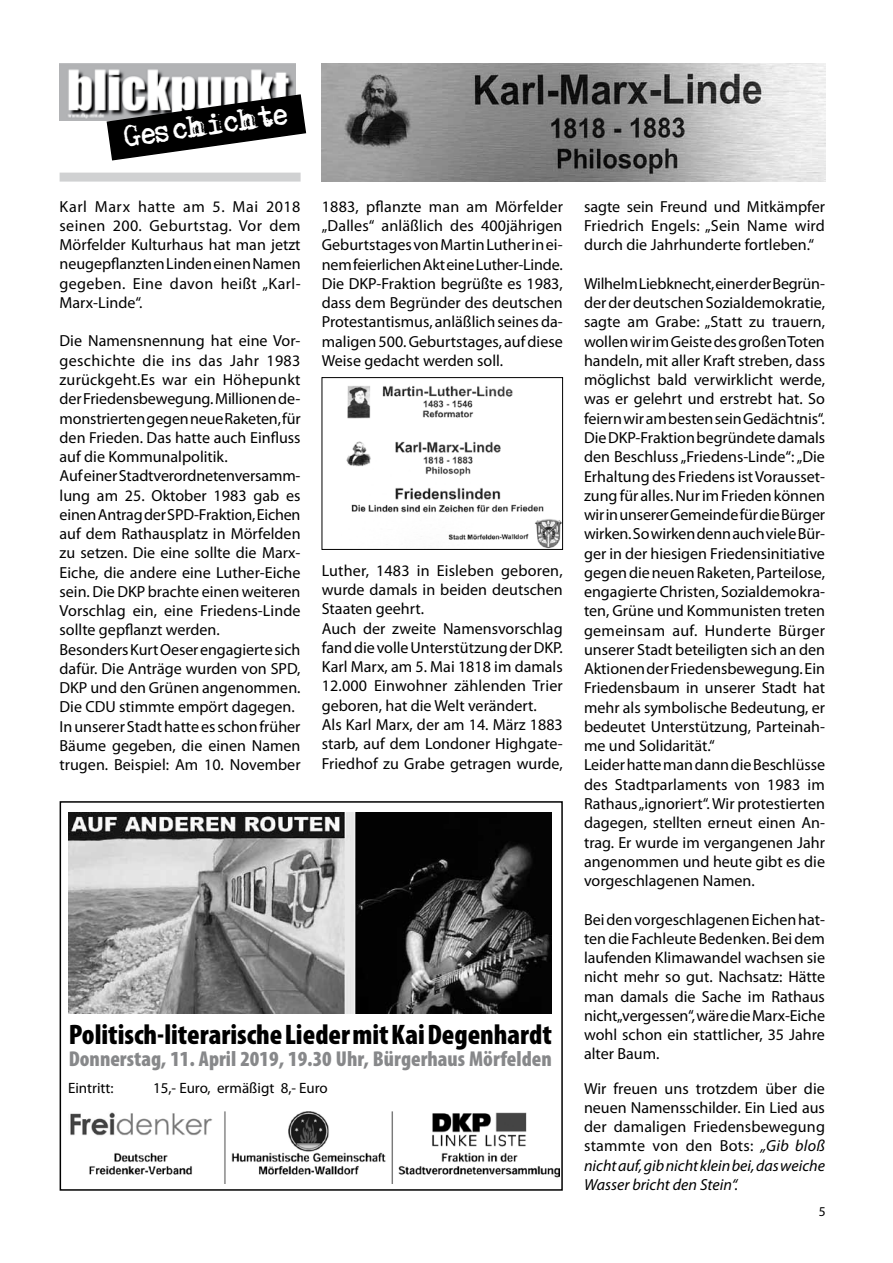
<style>
.page{position:relative;width:893px;height:1263px;background:#fff}
.page>*{position:absolute;margin:0;border:0;box-sizing:border-box;transform-origin:0 0}
.t1{font:900 condensed 28.35px "Myriad Pro";color:#000}
.t2{font:27px "Adler";color:#fff;scale:.92 1}
.t3{font:900 condensed 21.6px "Myriad Pro";color:#87888a}
.t4{font:16.05px/19.2px "Myriad Pro";color:#000;text-align:justify}
.t5{font:15px "Myriad Pro";color:#000}
.t6{font:13.5px "Myriad Pro";color:#000}
.s1{font-style:italic}
</style>
<div class="page">
<img style="left:60px;top:64px;width:235px;height:56px">
<svg style="left:106px;top:93px;width:201px;height:68px"></svg>
<div style="left:60px;top:173px;width:241px;height:9px;background:#d0d1d2"></div>
<img style="left:322px;top:64px;width:503px;height:118px">
<img style="left:346px;top:385px;width:215px;height:163px">
<div style="left:322px;top:377px;width:241px;height:173px;border:1px solid #000"></div>
<img style="left:69px;top:812px;width:483px;height:202px">
<div style="left:60px;top:801px;width:503px;height:390px;border:2px solid #000"></div>
<img style="left:70px;top:1112px;width:489px;height:71px">
<h2 class="t2" style="left:123px;top:125px;width:180px;rotate:-8deg">Geschichte</h2>
<p class="t4" style="left:60px;top:196px;width:243px">Karl Marx hatte am 5. Mai 2018 seinen 200. Geburtstag. Vor dem Mörfelder Kulturhaus hat man jetzt neugepflanzten Linden einen Namen gegeben. Eine davon heißt „Karl-Marx-Linde“.</p>
<p class="t4" style="left:60px;top:331px;width:243px;text-align:left">Die Namensnennung hat eine Vor&shy;geschichte die ins das Jahr 1983 zurückgeht.Es war ein Höhepunkt der Friedensbewegung. Millionen de&shy;monstrierten gegen neue Raketen, für den Frieden. Das hatte auch Einfluss auf die Kommunalpolitik.<br>Auf einer Stadtverordnetenversamm&shy;lung am 25. Oktober 1983 gab es einen Antrag der SPD-Fraktion, Eichen auf dem Rathausplatz in Mörfelden zu setzen. Die eine sollte die Marx-Eiche, die andere eine Luther-Eiche sein. Die DKP brachte einen weiteren Vorschlag ein, eine Friedens-Linde sollte gepflanzt werden.<br>Besonders Kurt Oeser engagierte sich dafür. Die Anträge wurden von SPD, DKP und den Grünen angenommen.<br>Die CDU stimmte empört dagegen.<br>In unserer Stadt hatte es schon früher Bäume gegeben, die einen Namen trugen. Beispiel: Am 10. November</p>
<p class="t4" style="left:322px;top:197px;width:243px">1883, pflanzte man am Mörfelder „Dalles“ anläßlich des 400jährigen Geburtstages von Martin Luther in ei&shy;nem feierlichen Akt eine Luther-Linde.<br>Die DKP-Fraktion begrüßte es 1983, dass dem Begründer des deutschen Protestantismus, anläßlich seines da&shy;maligen 500. Geburtstages, auf diese Weise gedacht werden soll.</p>
<p class="t4" style="left:584px;top:197px;width:242px">sagte sein Freund und Mitkämpfer Friedrich Engels: „Sein Name wird durch die Jahrhunderte fortleben.“</p>
<p class="t4" style="left:584px;top:274px;width:243px;text-align:left">Wilhelm Liebknecht, einer der Begrün&shy;der der deutschen Sozialdemokratie, sagte am Grabe: „Statt zu trauern, wollen wir im Geiste des großen Toten handeln, mit aller Kraft streben, dass möglichst bald verwirklicht werde, was er gelehrt und erstrebt hat. So feiern wir am besten sein Gedächtnis“.<br>Die DKP-Fraktion begründete damals den Beschluss „Friedens-Linde“: „Die Erhaltung des Friedens ist Vorausset&shy;zung für alles. Nur im Frieden können wir in unserer Gemeinde für die Bürger wirken. So wirken denn auch viele Bür&shy;ger in der hiesigen Friedensinitiative gegen die neuen Raketen, Parteilose, engagierte Christen, Sozialdemokra&shy;ten, Grüne und Kommunisten treten gemeinsam auf. Hunderte Bürger unserer Stadt beteiligten sich an den Aktionen der Friedensbewegung. Ein Friedensbaum in unserer Stadt hat mehr als symbolische Bedeutung, er bedeutet Unterstützung, Parteinah&shy;me und Solidarität.“<br>Leider hatte man dann die Beschlüsse des Stadtparlaments von 1983 im Rathaus „ignoriert“. Wir protestierten dagegen, stellten erneut einen An&shy;trag. Er wurde im vergangenen Jahr angenommen und heute gibt es die vorgeschlagenen Namen.</p>
<p class="t4" style="left:584px;top:909px;width:243px">Bei den vorgeschlagenen Eichen hat&shy;ten die Fachleute Bedenken. Bei dem laufenden Klimawandel wachsen sie nicht mehr so gut. Nachsatz: Hätte man damals die Sache im Rathaus nicht „vergessen“, wäre die Marx-Eiche wohl schon ein stattlicher, 35 Jahre alter Baum.</p>
<p class="t4" style="left:584px;top:1078px;width:243px">Wir freuen uns trotzdem über die neuen Namensschilder. Ein Lied aus der damaligen Friedensbewegung stammte von den Bots: <span class="s1">„Gib bloß nicht auf, gib nicht klein bei, das weiche Wasser bricht den Stein“.</span></p>
<p class="t4" style="left:322px;top:561px;width:243px;text-align:left">Luther, 1483 in Eisleben geboren, wurde damals in beiden deutschen<br>Staaten geehrt.<br>Auch der zweite Namensvorschlag fand die volle Unterstützung der DKP.<br>Karl Marx, am 5. Mai 1818 im damals<br>12.000 Einwohner zählenden Trier geboren, hat die Welt verändert.<br>Als Karl Marx, der am 14. März 1883 starb, auf dem Londoner Highgate-<br>Friedhof zu Grabe getragen wurde,</p>
<h1 class="t1" style="left:69px;top:1019px;width:485px">Politisch-literarische Lieder mit Kai Degenhardt</h1>
<h3 class="t3" style="left:69px;top:1046px;width:484px">Donnerstag, 11. April 2019, 19.30 Uhr, Bürgerhaus Mörfelden</h3>
<p class="t5" style="left:68px;top:1079px;width:47px">Eintritt:</p>
<p class="t5" style="left:153px;top:1079px;width:176px">15,- Euro, ermäßigt 8,- Euro</p>
<p class="t6" style="left:819px;top:1203px;width:8px">5</p>
</div>
